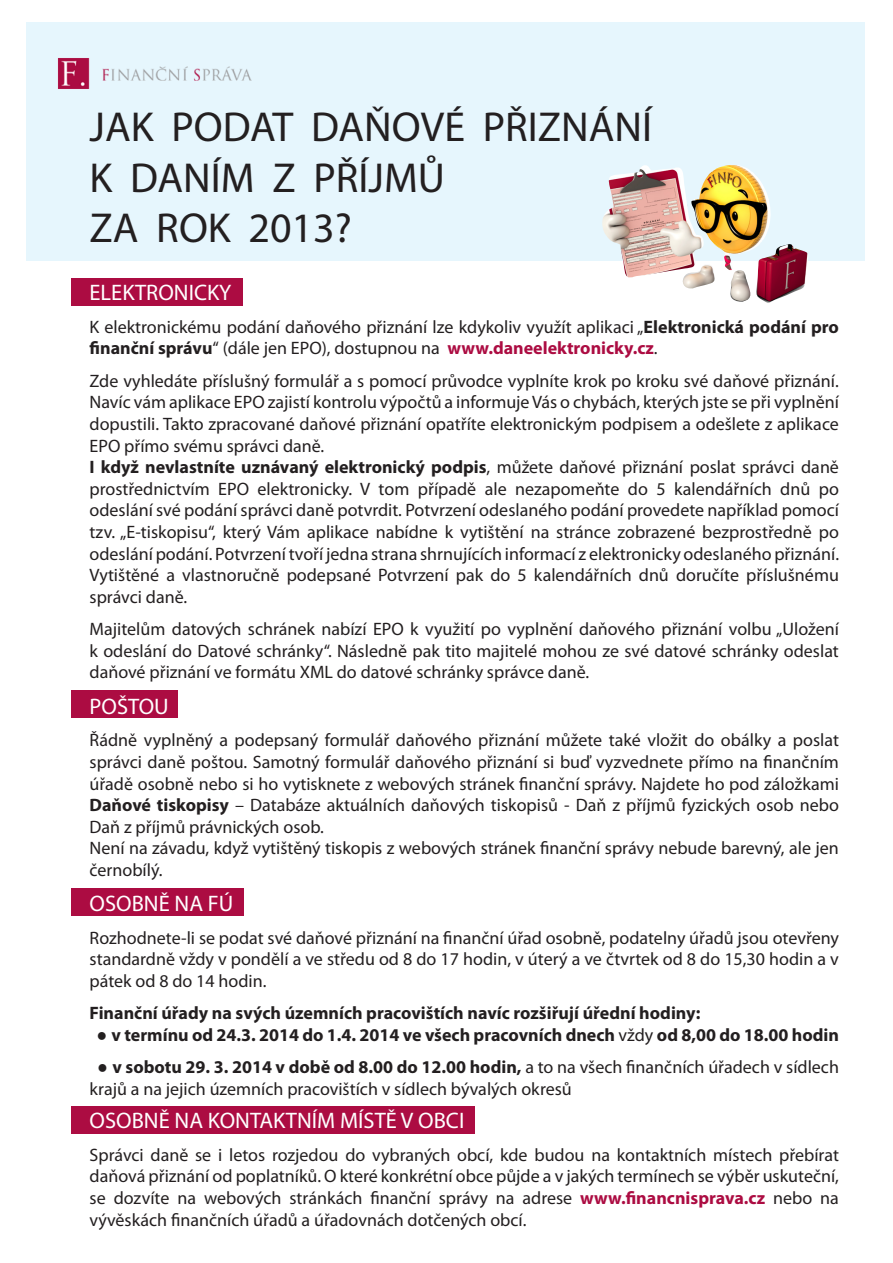
<style>
.page{position:relative;width:893px;height:1263px;background:#fff}
.page>*{position:absolute;margin:0;border:0;box-sizing:border-box;transform-origin:0 0}
.t1{font:42px "Myriad Pro";color:#231f20}
.t2{font:22.5px "Myriad Pro";color:#fff}
.t3{font:18px/21.6px "Myriad Pro";color:#231f20;text-align:justify}
.t4{font:700 18px "Myriad Pro";color:#231f20}
.s1{font-weight:700}
.s2{font-weight:700;color:#ac0c42}
.s3{font-family:"Times New Roman";font-weight:400}
.s4{font-weight:400}
.s5{font-family:"Times New Roman"}
</style>
<div class="page">
<div style="left:71px;top:1106px;width:404px;height:27px;background:#ac0c42"></div>
<div style="left:71px;top:889px;width:173px;height:27px;background:#ac0c42"></div>
<div style="left:71px;top:691px;width:106px;height:27px;background:#ac0c42"></div>
<div style="left:71px;top:279px;width:171px;height:27px;background:#ac0c42"></div>
<div style="left:27px;top:22px;width:838px;height:238px;background:#e6f6fd"></div>
<img style="left:57px;top:58px;width:195px;height:31px">
<img style="left:600px;top:165px;width:209px;height:138px">
<p class="t1" style="left:90px;top:101px;width:564px">JAK PODAT DAŇOVÉ PŘIZNÁNÍ</p>
<p class="t1" style="left:90px;top:152px;width:357px">K DANÍM Z PŘÍJMŮ</p>
<p class="t1" style="left:90px;top:202px;width:264px">ZA ROK 2013?</p>
<p class="t2" style="left:90px;top:279px;width:143px">ELEKTRONICKY</p>
<p class="t3" style="left:90px;top:316px;width:751px">K elektronickému podání daňového přiznání lze kdykoliv využít aplikaci „<span class="s1">Elektronická podání pro finanční správu</span>“ (dále jen EPO), dostupnou na <span class="s2">www.daneelektronicky.cz</span>.</p>
<p class="t3" style="left:90px;top:370px;width:751px">Zde vyhledáte příslušný formulář a s pomocí průvodce vyplníte krok po kroku své daňové přiznání.<br>Navíc vám aplikace EPO zajistí kontrolu výpočtů a informuje Vás o chybách, kterých jste se při vyplnění dopustili. Takto zpracované daňové přiznání opatříte elektronickým podpisem a odešlete z aplikace EPO přímo svému správci daně.</p>
<p class="t3" style="left:90px;top:456px;width:751px"><span class="s1">I když nevlastníte uznávaný elektronický podpis</span>, můžete daňové přiznání poslat správci daně prostřednictvím EPO elektronicky. V tom případě ale nezapomeňte do 5 kalendářních dnů po odeslání své podání správci daně potvrdit. Potvrzení odeslaného podání provedete například pomocí tzv. „E-tiskopisu“, který Vám aplikace nabídne k vytištění na stránce zobrazené bezprostředně po odeslání podání. Potvrzení tvoří jedna strana shrnujících informací z elektronicky odeslaného přiznání.<br>Vytištěné a vlastnoručně podepsané Potvrzení pak do 5 kalendářních dnů doručíte příslušnému správci daně.</p>
<p class="t3" style="left:90px;top:618px;width:751px">Majitelům datových schránek nabízí EPO k využití po vyplnění daňového přiznání volbu „Uložení k odeslání do Datové schránky“. Následně pak tito majitelé mohou ze své datové schránky odeslat daňové přiznání ve formátu XML do datové schránky správce daně.</p>
<p class="t2" style="left:90px;top:692px;width:81px">POŠTOU</p>
<p class="t3" style="left:90px;top:729px;width:751px">Řádně vyplněný a podepsaný formulář daňového přiznání můžete také vložit do obálky a poslat správci daně poštou. Samotný formulář daňového přiznání si buď vyzvednete přímo na finančním úřadě osobně nebo si ho vytisknete z webových stránek finanční správy. Najdete ho pod záložkami <span class="s1">Daňové tiskopisy</span> – Databáze aktuálních daňových tiskopisů - Daň z příjmů fyzických osob nebo Daň z příjmů právnických osob.</p>
<p class="t3" style="left:90px;top:837px;width:751px">Není na závadu, když vytištěný tiskopis z webových stránek finanční správy nebude barevný, ale jen černobílý.</p>
<p class="t2" style="left:90px;top:890px;width:145px">OSOBNĚ NA FÚ</p>
<p class="t3" style="left:90px;top:926px;width:751px">Rozhodnete-li se podat své daňové přiznání na finanční úřad osobně, podatelny úřadů jsou otevřeny standardně vždy v pondělí a ve středu od 8 do 17 hodin, v úterý a ve čtvrtek od 8 do 15,30 hodin a v pátek od 8 do 14 hodin.</p>
<p class="t4" style="left:90px;top:1001px;width:612px">Finanční úřady na svých územních pracovištích navíc rozšiřují úřední hodiny:</p>
<p class="t4" style="left:97px;top:1023px;width:744px"><span class="s3">●</span> v termínu od 24.3. 2014 do 1.4. 2014 ve všech pracovních dnech <span class="s4">vždy</span> od 8,00 do 18.00 hodin</p>
<p class="t3" style="left:90px;top:1056px;width:751px;text-indent:8px"><span class="s5">●</span> <span class="s1">v sobotu 29. 3. 2014 v době od 8.00 do 12.00 hodin,</span> a to na všech finančních úřadech v sídlech krajů a na jejich územních pracovištích v sídlech bývalých okresů</p>
<p class="t2" style="left:90px;top:1107px;width:376px">OSOBNĚ NA KONTAKTNÍM MÍSTĚ V OBCI</p>
<p class="t3" style="left:90px;top:1144px;width:751px">Správci daně se i letos rozjedou do vybraných obcí, kde budou na kontaktních místech přebírat daňová přiznání od poplatníků. O které konkrétní obce půjde a v jakých termínech se výběr uskuteční, se dozvíte na webových stránkách finanční správy na adrese <span class="s2">www.financnisprava.cz</span> nebo na vývěskách finančních úřadů a úřadovnách dotčených obcí.</p>
</div>
